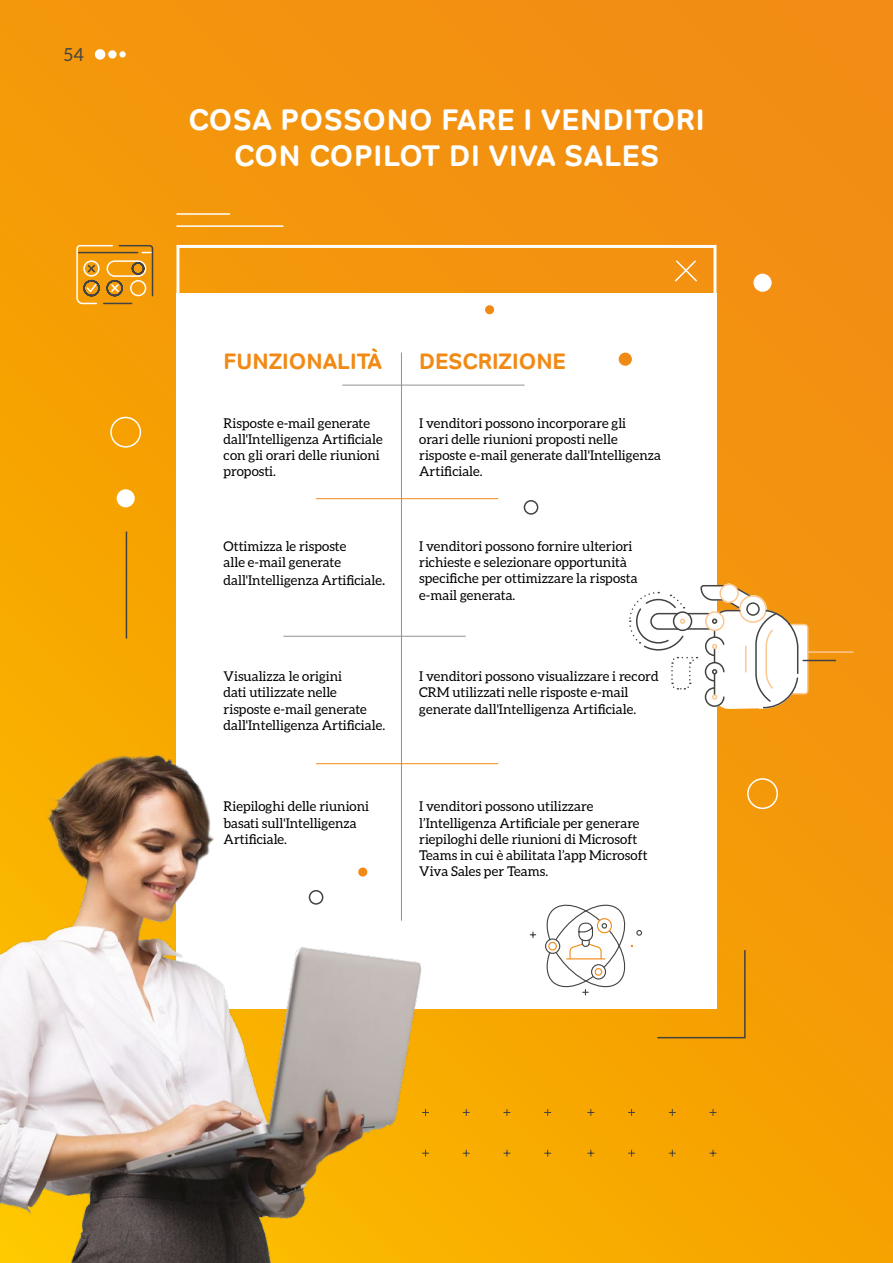
<style>
.page{position:relative;width:893px;height:1263px;background:#fff}
.page>*{position:absolute;margin:0;border:0;box-sizing:border-box;transform-origin:0 0}
.t1{font:700 30px/36px "Tondo";letter-spacing:.025em;color:#fff;text-align:center}
.t2{font:700 22.5px "Tondo";color:#f18a15}
.t3{font:18px "Aleo";color:#434342}
.t4{font:13.5px/16.2px "Aleo";color:#000}
.s1{font-size:15px}
</style>
<div class="page">
<div style="left:0;top:0;width:893px;height:1263px;background:linear-gradient(to bottom,#f39211,#f7a402)"></div>
<div style="left:176px;top:293px;width:540px;height:716px;background:#fff"></div>
<div style="left:95px;top:49px;width:10px;height:11px;background:#fff;border-radius:50%"></div>
<div style="left:108px;top:50px;width:9px;height:9px;background:#fff;border-radius:50%"></div>
<svg style="left:119px;top:51px;width:7px;height:7px"></svg>
<div style="left:176px;top:245px;width:540px;height:67px;border:3px solid #fff"></div>
<svg style="left:673px;top:259px;width:26px;height:24px"></svg>
<svg style="left:656px;top:949px;width:90px;height:90px"></svg>
<div style="left:747px;top:778px;width:31px;height:31px;border:2px solid #fff;border-radius:50%"></div>
<div style="left:117px;top:489px;width:18px;height:18px;background:#fff;border-radius:50%"></div>
<div style="left:753px;top:274px;width:19px;height:18px;background:#fff;border-radius:50%"></div>
<div style="left:110px;top:417px;width:31px;height:31px;border:2px solid #fff;border-radius:50%"></div>
<hr style="left:176px;top:225px;width:107px;height:2px;background:#fff">
<hr style="left:126px;top:531px;width:1px;height:108px;background:#434342">
<hr style="left:176px;top:213px;width:54px;height:2px;background:#fff">
<hr style="left:401px;top:353px;width:1px;height:568px;background:#949191">
<hr style="left:283px;top:636px;width:183px;height:1px;background:#949191">
<hr style="left:342px;top:385px;width:182px;height:1px;background:#949191">
<hr style="left:316px;top:498px;width:182px;height:1px;background:#f18a15">
<svg style="left:710px;top:1150px;width:6px;height:6px"></svg>
<svg style="left:710px;top:1109px;width:6px;height:6px"></svg>
<svg style="left:669px;top:1150px;width:6px;height:6px"></svg>
<svg style="left:669px;top:1109px;width:6px;height:6px"></svg>
<svg style="left:628px;top:1150px;width:7px;height:6px"></svg>
<svg style="left:628px;top:1109px;width:7px;height:6px"></svg>
<svg style="left:588px;top:1150px;width:6px;height:6px"></svg>
<svg style="left:588px;top:1109px;width:6px;height:6px"></svg>
<hr style="left:804px;top:651px;width:49px;height:2px;background:#fbc791">
<svg style="left:629px;top:582px;width:180px;height:129px"></svg>
<svg style="left:586px;top:904px;width:57px;height:89px"></svg>
<div style="left:597px;top:918px;width:15px;height:15px;border:1px solid #f18a15;border-radius:50%"></div>
<div style="left:619px;top:353px;width:13px;height:13px;background:#f18a15;border-radius:50%"></div>
<div style="left:524px;top:500px;width:14px;height:15px;border:2px solid #434342;border-radius:50%"></div>
<div style="left:485px;top:305px;width:9px;height:9px;background:#f18a15;border-radius:50%"></div>
<img style="left:0;top:736px;width:586px;height:527px">
<hr style="left:803px;top:660px;width:32px;height:1px;background:#434342">
<svg style="left:76px;top:244px;width:78px;height:61px;background:#e09b28"></svg>
<h3 class="t3" style="left:64px;top:44px;width:22px">54</h3>
<h1 class="t1" style="left:188px;top:101px;width:518px">COSA POSSONO FARE I VENDITORI<br>CON COPILOT DI VIVA SALES</h1>
<h2 class="t2" style="left:224px;top:347px;width:160px">FUNZIONALITÀ</h2>
<h2 class="t2" style="left:419px;top:347px;width:148px">DESCRIZIONE</h2>
<p class="t4" style="left:224px;top:414px;width:161px">Risposte e-mail generate dall'Intelligenza Artificiale con gli orari delle riunioni proposti.</p>
<p class="t4" style="left:419px;top:414px;width:243px">I venditori possono incorporare gli<br>orari delle riunioni proposti nelle risposte e-mail generate dall'Intelligenza Artificiale.</p>
<p class="t4" style="left:224px;top:538px;width:124px">Ottimizza le risposte alle e-mail generate</p>
<p class="t4" style="left:224px;top:572px;width:163px">dall'Intelligenza Artificiale<span class="s1">.</span></p>
<p class="t4" style="left:419px;top:538px;width:220px">I venditori possono fornire ulteriori richieste e selezionare opportunità specifiche per ottimizzare la risposta e-mail generata.</p>
<p class="t4" style="left:224px;top:668px;width:163px">Visualizza le origini<br>dati utilizzate nelle risposte e-mail generate dall'Intelligenza Artificiale.</p>
<p class="t4" style="left:419px;top:668px;width:241px">I venditori possono visualizzare i record<br>CRM utilizzati nelle risposte e-mail generate dall'Intelligenza Artificiale.</p>
<p class="t4" style="left:224px;top:798px;width:147px">Riepiloghi delle riunioni basati sull'Intelligenza<br>Artificiale.</p>
<p class="t4" style="left:419px;top:798px;width:230px">I venditori possono utilizzare l’Intelligenza Artificiale per generare riepiloghi delle riunioni di Microsoft Teams in cui è abilitata l’app Microsoft Viva Sales per Teams.</p>
</div>
